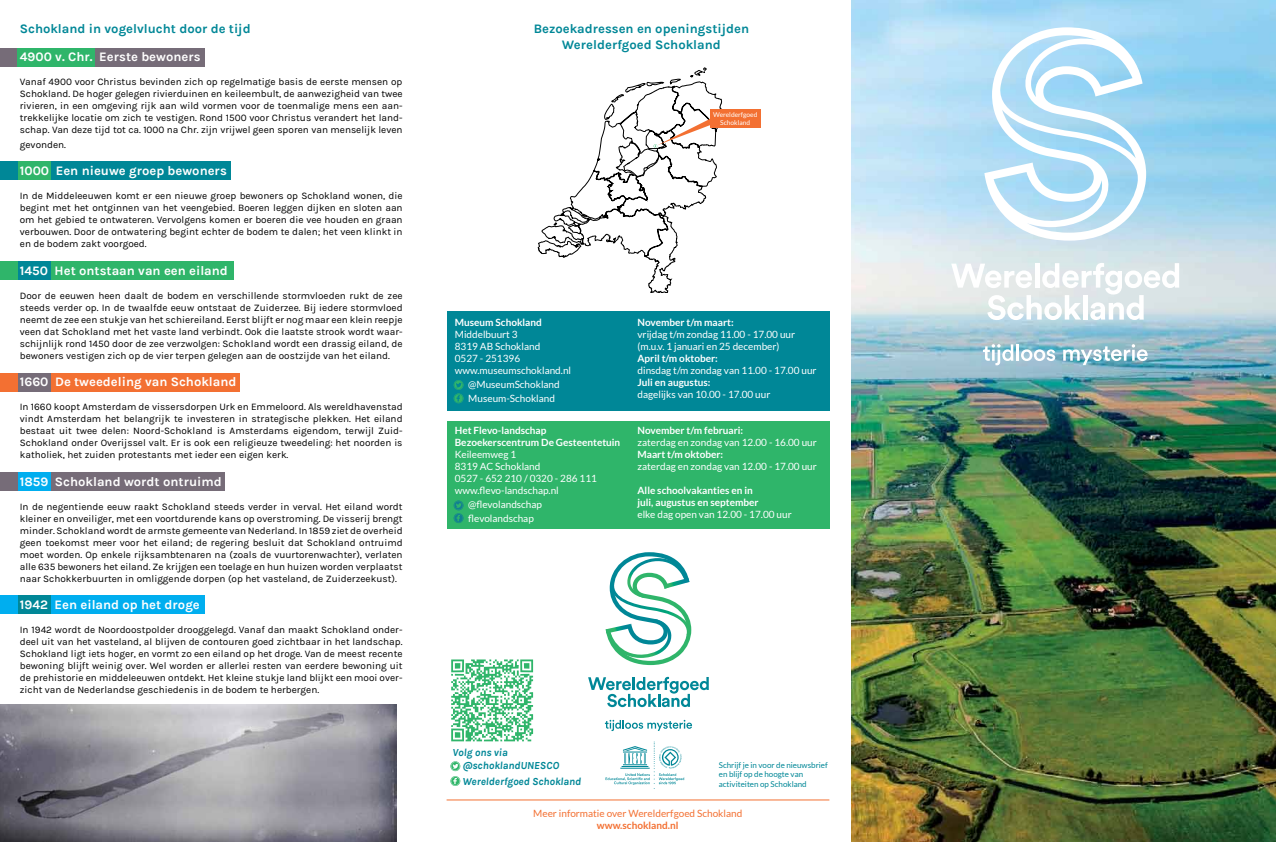
<style>
.page{position:relative;width:1276px;height:842px;background:#fff}
.page>*{position:absolute;margin:0;border:0;box-sizing:border-box;transform-origin:0 0}
.t1{font:700 13px "Karla";color:#fff}
.t2{font:700 13px/15.6px "Karla";color:#008797;text-align:center}
.t3{font:italic 700 10.8px/12.9px "Karla";color:#008797}
.t4{font:10px/12px "Karla";color:#000;text-align:justify}
.t5{font:10px/12px "Lato";color:#fff}
.t6{font:700 10px/12px "Lato";color:#fff}
.t7{font:10px "Lato";color:#f37032}
.t8{font:700 10px "Lato";color:#f37032}
.t9{font:8px/9.6px "Lato";color:#008797}
.t10{font:6.7px/8px "Lato";color:#fff;text-align:center}
</style>
<div class="page">
<div style="left:446px;top:311px;width:383px;height:99px;background:#008797"></div>
<div style="left:446px;top:421px;width:383px;height:108px;background:#2fb56a"></div>
<img style="left:0;top:704px;width:397px;height:138px">
<div style="left:0;top:49px;width:204px;height:18px;background:#766c78"></div>
<svg style="left:606px;top:552px;width:85px;height:113px"></svg>
<img style="left:664px;top:578px;width:25px;height:11px">
<img style="left:605px;top:624px;width:26px;height:9px">
<svg style="left:588px;top:677px;width:121px;height:30px"></svg>
<svg style="left:605px;top:720px;width:87px;height:11px"></svg>
<svg style="left:605px;top:742px;width:79px;height:47px"></svg>
<div style="left:0;top:161px;width:231px;height:18px;background:#008797"></div>
<div style="left:18px;top:161px;width:33px;height:18px;background:#2fb56a"></div>
<div style="left:18px;top:49px;width:77px;height:18px;background:#2fb56a"></div>
<div style="left:0;top:261px;width:233px;height:18px;background:#2fb56a"></div>
<div style="left:18px;top:261px;width:33px;height:18px;background:#008797"></div>
<div style="left:0;top:373px;width:240px;height:18px;background:#f37032"></div>
<div style="left:18px;top:373px;width:33px;height:18px;background:#766c78"></div>
<div style="left:0;top:472px;width:224px;height:18px;background:#766c78"></div>
<div style="left:18px;top:472px;width:33px;height:18px;background:#00aeef"></div>
<div style="left:0;top:596px;width:204px;height:18px;background:#00aeef"></div>
<div style="left:18px;top:596px;width:33px;height:18px;background:#008797"></div>
<img style="left:851px;top:0;width:425px;height:842px">
<svg style="left:951px;top:263px;width:228px;height:57px"></svg>
<svg style="left:984px;top:27px;width:162px;height:214px"></svg>
<svg style="left:983px;top:344px;width:30px;height:21px"></svg>
<hr style="left:1016px;top:344px;width:3px;height:17px;background:#fff">
<svg style="left:1021px;top:349px;width:34px;height:12px"></svg>
<svg style="left:1063px;top:344px;width:84px;height:21px"></svg>
<svg style="left:450px;top:761px;width:10px;height:25px"></svg>
<svg style="left:453px;top:380px;width:10px;height:23px"></svg>
<svg style="left:453px;top:500px;width:10px;height:23px"></svg>
<hr style="left:446px;top:799px;width:383px;height:1px;background:#f37032">
<svg style="left:451px;top:659px;width:82px;height:82px"></svg>
<div style="left:710px;top:109px;width:50px;height:19px;background:#f37032"></div>
<svg style="left:538px;top:68px;width:184px;height:225px"></svg>
<h1 class="t2" style="left:20px;top:21px;width:232px">Schokland in vogelvlucht door de tijd</h1>
<h1 class="t2" style="left:534px;top:21px;width:217px">Bezoekadressen en openingstijden<br>Werelderfgoed Schokland</h1>
<h1 class="t1" style="left:20px;top:49px;width:182px">4900 v. Chr. Eerste bewoners</h1>
<p class="t4" style="left:20px;top:76px;width:384px">Vanaf 4900 voor Christus bevinden zich op regelmatige basis de eerste mensen op Schokland. De hoger gelegen rivierduinen en keileembult, de aanwezigheid van twee rivieren, in een omgeving rijk aan wild vormen voor de toenmalige mens een aan&shy;trekkelijke locatie om zich te vestigen. Rond 1500 voor Christus verandert het land&shy;schap. Van deze tijd tot ca. 1000 na Chr. zijn vrijwel geen sporen van menselijk leven</p>
<p class="t4" style="left:20px;top:139px;width:48px">gevonden.</p>
<h1 class="t1" style="left:20px;top:163px;width:209px">1000 Een nieuwe groep bewoners</h1>
<p class="t4" style="left:20px;top:190px;width:384px">In de Middeleeuwen komt er een nieuwe groep bewoners op Schokland wonen, die begint met het ontginnen van het veengebied. Boeren leggen dijken en sloten aan om het gebied te ontwateren. Vervolgens komen er boeren die vee houden en graan verbouwen. Door de ontwatering begint echter de bodem te dalen; het veen klinkt in en de bodem zakt voorgoed.</p>
<h1 class="t1" style="left:20px;top:263px;width:210px">1450 Het ontstaan van een eiland</h1>
<p class="t4" style="left:20px;top:289px;width:384px">Door de eeuwen heen daalt de bodem en verschillende stormvloeden rukt de zee steeds verder op. In de twaalfde eeuw ontstaat de Zuiderzee. Bij iedere stormvloed neemt de zee een stukje van het schiereiland. Eerst blijft er nog maar een klein reepje veen dat Schokland met het vaste land verbindt. Ook die laatste strook wordt waar&shy;schijnlijk rond 1450 door de zee verzwolgen: Schokland wordt een drassig eiland, de bewoners vestigen zich op de vier terpen gelegen aan de oostzijde van het eiland.</p>
<h1 class="t1" style="left:20px;top:374px;width:218px">1660 De tweedeling van Schokland</h1>
<p class="t4" style="left:20px;top:401px;width:384px">In 1660 koopt Amsterdam de vissersdorpen Urk en Emmeloord. Als wereldhavenstad vindt Amsterdam het belangrijk te investeren in strategische plekken. Het eiland bestaat uit twee delen: Noord-Schokland is Amsterdams eigendom, terwijl Zuid-Schokland onder Overijssel valt. Er is ook een religieuze tweedeling: het noorden is katholiek, het zuiden protestants met ieder een eigen kerk.</p>
<h1 class="t1" style="left:20px;top:474px;width:203px">1859 Schokland wordt ontruimd</h1>
<p class="t4" style="left:20px;top:501px;width:384px">In de negentiende eeuw raakt Schokland steeds verder in verval. Het eiland wordt kleiner en onveiliger, met een voortdurende kans op overstroming. De visserij brengt minder. Schokland wordt de armste gemeente van Nederland. In 1859 ziet de overheid geen toekomst meer voor het eiland; de regering besluit dat Schokland ontruimd moet worden. Op enkele rijksambtenaren na (zoals de vuurtorenwachter), verlaten alle 635 bewoners het eiland. Ze krijgen een toelage en hun huizen worden verplaatst naar Schokkerbuurten in omliggende dorpen (op het vasteland, de Zuiderzeekust).</p>
<h1 class="t1" style="left:20px;top:597px;width:181px">1942 Een eiland op het droge</h1>
<p class="t4" style="left:20px;top:624px;width:384px">In 1942 wordt de Noordoostpolder drooggelegd. Vanaf dan maakt Schokland onder&shy;deel uit van het vasteland, al blijven de contouren goed zichtbaar in het landschap.<br>Schokland ligt iets hoger, en vormt zo een eiland op het droge. Van de meest recente bewoning blijft weinig over. Wel worden er allerlei resten van eerdere bewoning uit de prehistorie en middeleeuwen ontdekt. Het kleine stukje land blijkt een mooi over&shy;zicht van de Nederlandse geschiedenis in de bodem te herbergen.</p>
<p class="t10" style="left:713px;top:110px;width:46px">Werelderfgoed<br>Schokland</p>
<p class="t6" style="left:455px;top:316px;width:89px">Museum Schokland</p>
<p class="t5" style="left:455px;top:329px;width:118px">Middelbuurt 3<br>8319 AB Schokland<br>0527 - 251396 www.museumschokland.nl</p>
<p class="t5" style="left:468px;top:378px;width:93px;line-height:14px">@MuseumSchokland<br>Museum-Schokland</p>
<p class="t6" style="left:455px;top:424px;width:167px">Het Flevo-landschap<br>Bezoekerscentrum De Gesteentetuin</p>
<p class="t5" style="left:455px;top:449px;width:144px">Keileemweg 1<br>8319 AC Schokland<br>0527 - 652 210 / 0320 - 286 111 www.flevo-landschap.nl</p>
<p class="t5" style="left:468px;top:498px;width:75px;line-height:14px">@flevolandschap flevolandschap</p>
<p class="t6" style="left:637px;top:316px;width:98px">November t/m maart:</p>
<p class="t5" style="left:637px;top:329px;width:159px">vrijdag t/m zondag 11.00 - 17.00 uur (m.u.v. 1 januari en 25 december)</p>
<p class="t6" style="left:637px;top:352px;width:82px">April t/m oktober:</p>
<p class="t5" style="left:637px;top:365px;width:181px">dinsdag t/m zondag van 11.00 - 17.00 uur</p>
<p class="t6" style="left:637px;top:376px;width:75px">Juli en augustus:</p>
<p class="t5" style="left:637px;top:389px;width:134px">dagelijks van 10.00 - 17.00 uur</p>
<p class="t6" style="left:637px;top:424px;width:107px">November t/m februari:</p>
<p class="t5" style="left:637px;top:436px;width:181px">zaterdag en zondag van 12.00 - 16.00 uur</p>
<p class="t6" style="left:637px;top:448px;width:87px">Maart t/m oktober:</p>
<p class="t5" style="left:637px;top:460px;width:181px">zaterdag en zondag van 12.00 - 17.00 uur</p>
<p class="t6" style="left:637px;top:484px;width:123px">Alle schoolvakanties en in juli, augustus en september</p>
<p class="t5" style="left:637px;top:508px;width:156px">elke dag open van 12.00 - 17.00 uur</p>
<p class="t3" style="left:462px;top:746px;width:98px;text-indent:-10px">Volg ons via @schoklandUNESCO</p>
<p class="t3" style="left:462px;top:775px;width:120px">Werelderfgoed Schokland</p>
<p class="t7" style="left:533px;top:807px;width:210px">Meer informatie over Werelderfgoed Schokland</p>
<p class="t8" style="left:597px;top:819px;width:83px">www.schokland.nl</p>
<p class="t9" style="left:719px;top:760px;width:111px">Schrijf je in voor de nieuwsbrief en blijf op de hoogte van activiteiten op Schokland</p>
</div>
